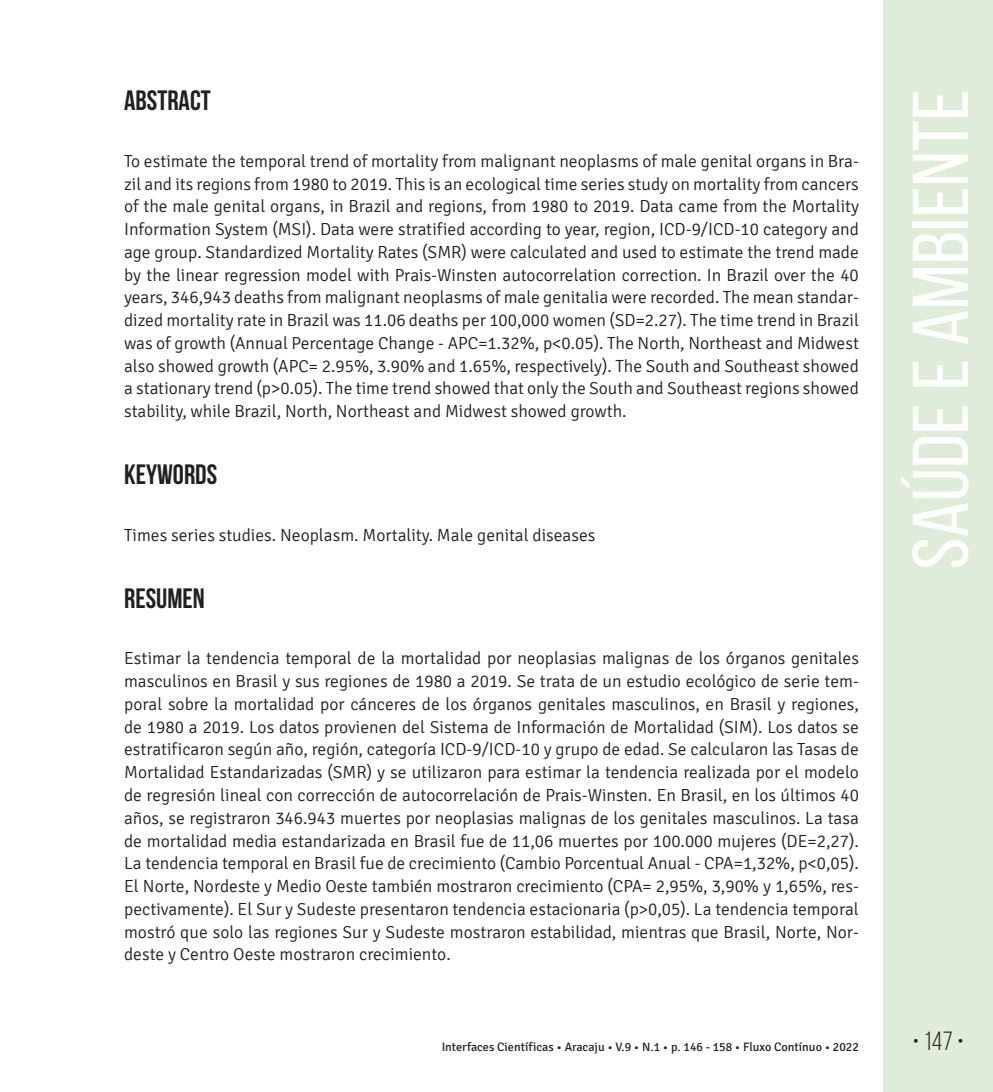
<style>
.page{position:relative;width:993px;height:1092px;background:#fff}
.page>*{position:absolute;margin:0;border:0;box-sizing:border-box;transform-origin:0 0}
.t1{font:78.75px "Bebas Neue";color:#fff;scale:1.09 1}
.t2{font:700 28px "Bebas Neue";color:#231f20}
.t3{font:26.25px "Bebas Neue";color:#231f20}
.t4{font:300 17.5px/22.8px "Signika";color:#231f20;text-align:justify}
.t5{font:12.25px "Signika";color:#231f20}
</style>
<div class="page">
<div style="left:883px;top:0;width:109px;height:1091px;background:#deecd9"></div>
<h2 class="t2" style="left:124px;top:85px;width:88px">ABSTRACT</h2>
<p class="t4" style="left:124px;top:150px;width:736px">To estimate the temporal trend of mortality from malignant neoplasms of male genital organs in Bra&shy;zil and its regions from 1980 to 2019. This is an ecological time series study on mortality from cancers of the male genital organs, in Brazil and regions, from 1980 to 2019. Data came from the Mortality Information System (MSI). Data were stratified according to year, region, ICD-9/ICD-10 category and age group. Standardized Mortality Rates (SMR) were calculated and used to estimate the trend made by the linear regression model with Prais-Winsten autocorrelation correction. In Brazil over the 40 years, 346,943 deaths from malignant neoplasms of male genitalia were recorded. The mean standar&shy;dized mortality rate in Brazil was 11.06 deaths per 100,000 women (SD=2.27). The time trend in Brazil was of growth (Annual Percentage Change - APC=1.32%, p&lt;0.05). The North, Northeast and Midwest also showed growth (APC= 2.95%, 3.90% and 1.65%, respectively). The South and Southeast showed a stationary trend (p&gt;0.05). The time trend showed that only the South and Southeast regions showed stability, while Brazil, North, Northeast and Midwest showed growth.</p>
<h2 class="t2" style="left:124px;top:459px;width:94px">KEYWORDS</h2>
<p class="t4" style="left:124px;top:524px;width:472px">Times series studies. Neoplasm. Mortality. Male genital diseases</p>
<h2 class="t2" style="left:124px;top:583px;width:82px">RESUMEN</h2>
<p class="t4" style="left:124px;top:647px;width:736px">Estimar la tendencia temporal de la mortalidad por neoplasias malignas de los órganos genitales masculinos en Brasil y sus regiones de 1980 a 2019. Se trata de un estudio ecológico de serie tem&shy;poral sobre la mortalidad por cánceres de los órganos genitales masculinos, en Brasil y regiones, de 1980 a 2019. Los datos provienen del Sistema de Información de Mortalidad (SIM). Los datos se estratificaron según año, región, categoría ICD-9/ICD-10 y grupo de edad. Se calcularon las Tasas de Mortalidad Estandarizadas (SMR) y se utilizaron para estimar la tendencia realizada por el modelo de regresión lineal con corrección de autocorrelación de Prais-Winsten. En Brasil, en los últimos 40 años, se registraron 346.943 muertes por neoplasias malignas de los genitales masculinos. La tasa de mortalidad media estandarizada en Brasil fue de 11,06 muertes por 100.000 mujeres (DE=2,27).<br>La tendencia temporal en Brasil fue de crecimiento (Cambio Porcentual Anual - CPA=1,32%, p&lt;0,05).<br>El Norte, Nordeste y Medio Oeste también mostraron crecimiento (CPA= 2,95%, 3,90% y 1,65%, res&shy;pectivamente). El Sur y Sudeste presentaron tendencia estacionaria (p&gt;0,05). La tendencia temporal mostró que solo las regiones Sur y Sudeste mostraron estabilidad, mientras que Brasil, Norte, Nor&shy;deste y Centro Oeste mostraron crecimiento.</p>
<h1 class="t1" style="left:897px;top:569px;width:442px;rotate:-90deg">Saúde e Ambiente</h1>
<p class="t5" style="left:441px;top:1040px;width:418px">Interfaces Científicas • Aracaju • V.9 • N.1 • p. 146 - 158 • Fluxo Contínuo • 2022</p>
<h3 class="t3" style="left:912px;top:1026px;width:53px">• 147 •</h3>
</div>
